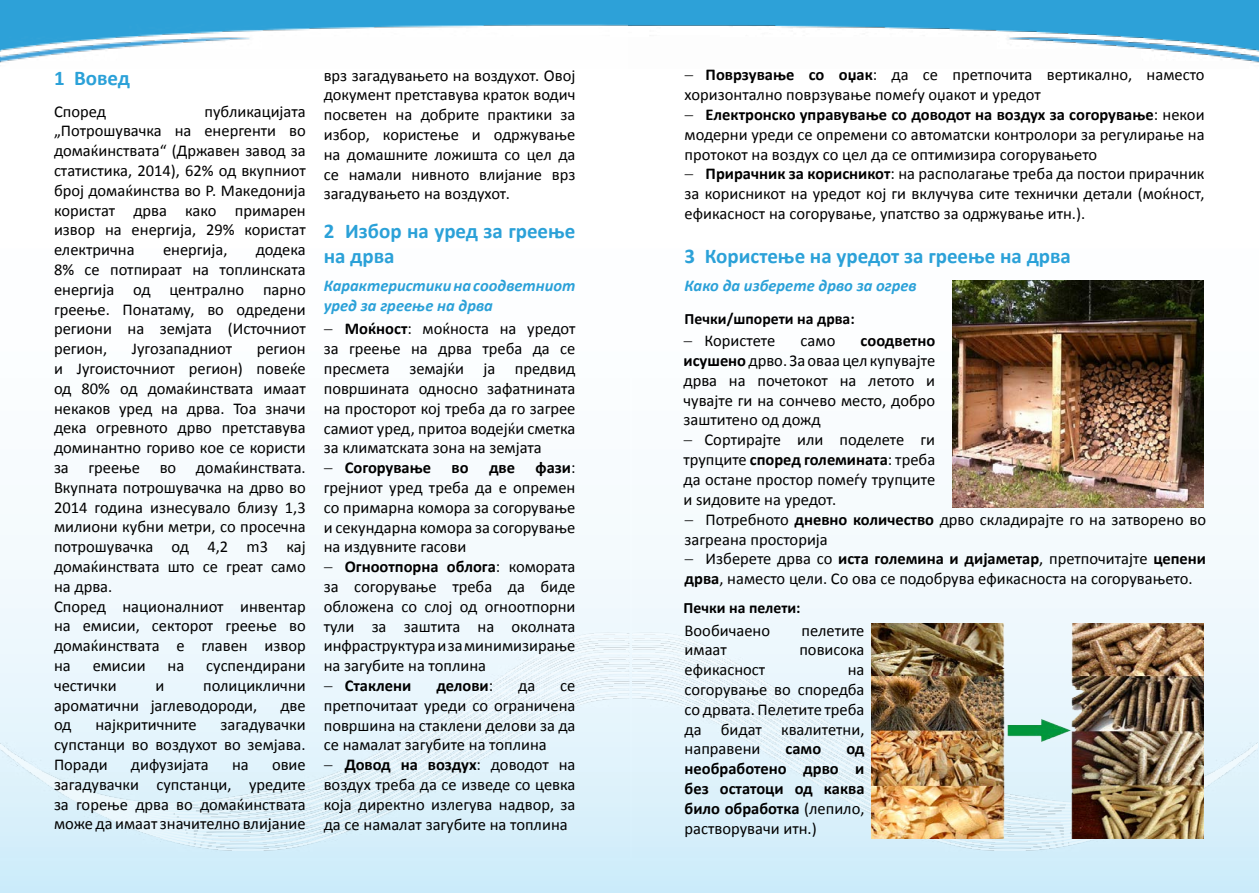
<style>
.page{position:relative;width:1259px;height:893px;background:#fff}
.page>*{position:absolute;margin:0;border:0;box-sizing:border-box;transform-origin:0 0}
.t1{font:700 21px/25.2px "Calibri";color:#2ba1d8}
.t2{font:16.5px/19.8px "Calibri";color:#000;text-align:justify}
.t3{font:700 16.5px/19.8px "Calibri";color:#000;text-align:justify}
.t4{font:italic 700 16.5px "Calibri";color:#2ba1d8}
.t5{font:700 15.75px "Calibri";color:#000}
.s1{font-weight:700}
.s2{font-weight:400}
</style>
<div class="page">
<img style="left:629px;top:280px;width:630px;height:613px">
<img style="left:0;top:0;width:628px;height:67px">
<img style="left:0;top:378px;width:1257px;height:480px">
<img style="left:628px;top:0;width:631px;height:63px">
<img style="left:952px;top:280px;width:251px;height:227px">
<img style="left:872px;top:623px;width:331px;height:216px">
<p class="t1" style="left:54px;top:65px;width:78px">1 Вовед</p>
<p class="t2" style="left:54px;top:101px;width:53px">Според</p>
<p class="t2" style="left:54px;top:101px;width:253px;text-indent:150px">публикацијата „Потрошувачка на енергенти во домаќинствата“ (Државен завод за статистика, 2014), 62% од вкупниот број домаќинства во Р. Македонија користат дрва како примарен извор на енергија, 29% користат електрична</p>
<p class="t2" style="left:163px;top:240px;width:66px">енергија,</p>
<p class="t2" style="left:54px;top:240px;width:253px;text-indent:202px">додека 8% се потпираат на топлинската енергија од централно парно греење. Понатаму, во одредени региони на земјата (Источниот регион,</p>
<p class="t2" style="left:132px;top:339px;width:102px">Југозападниот</p>
<p class="t2" style="left:54px;top:339px;width:253px;text-align:left;text-indent:203px">регион и Југоисточниот регион) повеќе од 80% од домаќинствата имаат некаков уред на дрва. Тоа значи дека огревното дрво претставува доминантно гориво кое се користи за греење во домаќинствата.<br>Вкупната потрошувачка на дрво во<br>2014 година изнесувало близу 1,3 милиони кубни метри, со просечна потрошувачка од 4,2 m3 кај домаќинствата што се греат само на дрва.<br>Според националниот инвентар на емисии, секторот греење во домаќинствата е главен извор на</p>
<p class="t2" style="left:93px;top:656px;width:55px">емисии</p>
<p class="t2" style="left:168px;top:656px;width:18px">на</p>
<p class="t2" style="left:206px;top:656px;width:101px">суспендирани</p>
<p class="t2" style="left:54px;top:675px;width:64px">честички</p>
<p class="t2" style="left:155px;top:675px;width:10px">и</p>
<p class="t2" style="left:54px;top:675px;width:253px;text-indent:149px">полициклични ароматични јаглеводороди,</p>
<p class="t2" style="left:280px;top:695px;width:27px">две</p>
<p class="t2" style="left:54px;top:715px;width:19px">од</p>
<p class="t2" style="left:95px;top:715px;width:103px">најкритичните</p>
<p class="t2" style="left:54px;top:715px;width:253px;text-indent:167px">загадувачки супстанци во воздухот во земјава.<br>Поради</p>
<p class="t2" style="left:131px;top:755px;width:79px">дифузијата</p>
<p class="t2" style="left:232px;top:755px;width:18px">на</p>
<p class="t2" style="left:54px;top:755px;width:253px;text-indent:218px">овие загадувачки супстанци, уредите за горење дрва во домаќинствата може да имаат значително влијание</p>
<p class="t2" style="left:324px;top:65px;width:253px">врз загадувањето на воздухот. Овој документ претставува краток водич посветен на добрите практики за избор, користење и одржување на домашните ложишта со цел да се намали нивното влијание врз загадувањето на воздухот.</p>
<p class="t1" style="left:324px;top:219px;width:253px">2 Избор на уред за греење на дрва</p>
<p class="t2" style="left:684px;top:65px;width:521px;text-align:left">− <span class="s1">Поврзување со оџак</span>: да се претпочита вертикално, наместо хоризонтално поврзување помеѓу оџакот и уредот<br>− <span class="s1">Електронско управување со доводот на воздух за согорување</span>: некои модерни уреди се опремени со автоматски контролори за регулирање на протокот на воздух со цел да се оптимизира согорувањето<br>− <span class="s1">Прирачник за корисникот</span>: на располагање треба да постои прирачник за корисникот на уредот кој ги вклучува сите технички детали (моќност, ефикасност на согорување, упатство за одржување итн.).</p>
<p class="t1" style="left:684px;top:243px;width:388px">3 Користење на уредот за греење на дрва</p>
<p class="t4" style="left:324px;top:275px;width:253px">Карактеристики на соодветниот</p>
<p class="t4" style="left:684px;top:275px;width:234px">Како да изберете дрво за огрев</p>
<p class="t4" style="left:324px;top:295px;width:171px">уред за греење на дрва</p>
<p class="t5" style="left:684px;top:309px;width:172px">Печки/шпорети на дрва:</p>
<p class="t2" style="left:683px;top:331px;width:93px">− Користете</p>
<p class="t2" style="left:800px;top:331px;width:36px">само</p>
<p class="t2" style="left:324px;top:319px;width:253px;text-align:left">− <span class="s1">Моќност</span>: моќноста на уредот за греење на дрва треба да се пресмета земајќи ја предвид површината односно зафатнината на просторот кој треба да го загрее самиот уред, притоа водејќи сметка за климатската зона на земјата<br>− <span class="s1">Согорување во две фази</span>: грејниот уред треба да е опремен со примарна комора за согорување и секундарна комора за согорување на издувните гасови<br>− <span class="s1">Огноотпорна облога</span>: комората за согорување треба да биде обложена со слој од огноотпорни тули за заштита на околната инфраструктура и за минимизирање на загубите на топлина<br>− <span class="s1">Стаклени</span></p>
<p class="t2" style="left:683px;top:331px;width:524px;text-align:left;text-indent:177px"><span class="s1">соодветно<br>исушено</span> дрво. За оваа цел купувајте<br>дрва на почетокот на летото и<br>чувајте ги на сончево место, добро<br>заштитено од дожд<br>− Сортирајте или поделете ги<br>трупците <span class="s1">според големината</span>: треба<br>да остане простор помеѓу трупците<br>и ѕидовите на уредот.<br>− Потребното <span class="s1">дневно количество</span> дрво складирајте го на затворено во загреана просторија<br>− Изберете дрва со <span class="s1">иста големина и дијаметар</span>, претпочитајте <span class="s1">цепени дрва</span>, наместо цели. Со ова се подобрува ефикасноста на согорувањето.</p>
<p class="t5" style="left:683px;top:598px;width:119px">Печки на пелети:</p>
<p class="t2" style="left:684px;top:620px;width:87px">Вообичаено</p>
<p class="t2" style="left:801px;top:620px;width:64px">пелетите</p>
<p class="t2" style="left:684px;top:640px;width:44px">имаат</p>
<p class="t2" style="left:799px;top:640px;width:67px">повисока</p>
<p class="t2" style="left:684px;top:660px;width:82px">ефикасност</p>
<p class="t2" style="left:684px;top:660px;width:181px;text-indent:163px">на согорување во споредба со дрвата. Пелетите треба да бидат квалитетни, направени</p>
<p class="t3" style="left:436px;top:675px;width:58px">делови<span class="s2">:</span></p>
<p class="t2" style="left:518px;top:676px;width:19px">да</p>
<p class="t2" style="left:324px;top:676px;width:253px;text-align:left;text-indent:236px">се претпочитаат уреди со ограничена површина на стаклени делови за да се намалат загубите на топлина<br>− <span class="s1">Довод на воздух</span>: доводот на воздух треба да се изведе со цевка која директно излегува надвор, за да се намалат загубите на топлина</p>
<p class="t3" style="left:684px;top:739px;width:181px;text-indent:162px">од необработено дрво и без остатоци од каква било обработка <span class="s2">(лепило, растворувачи итн.)</span></p>
<p class="t3" style="left:785px;top:739px;width:37px">само</p>
</div>
